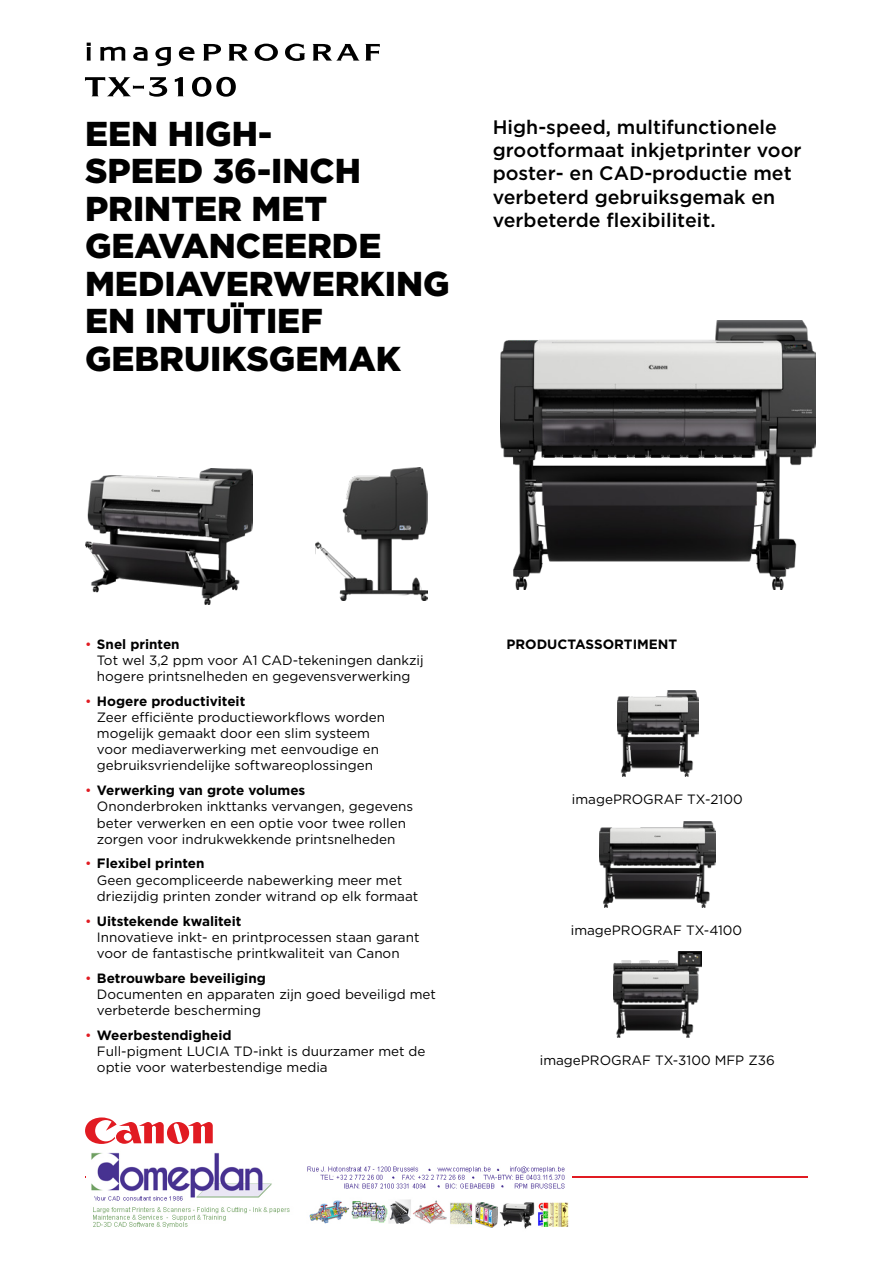
<style>
.page{position:relative;width:893px;height:1263px;background:#fff}
.page>*{position:absolute;margin:0;border:0;box-sizing:border-box;transform-origin:0 0}
.t1{font:900 34.5px/37.5px "Gotham";color:#000}
.t2{font:500 19.5px/23.4px "Gotham";color:#000}
.t3{font:13.5px/16.2px "Gotham";color:#000}
.t4{font:700 13.5px "Gotham";color:#000}
.s1{color:#e11b22}
.s2{font-weight:700}
</style>
<div class="page">
<svg style="left:85px;top:1117px;width:128px;height:27px"></svg>
<hr style="left:85px;top:1176px;width:723px;height:2px;background:#e11b22">
<svg style="left:203px;top:44px;width:18px;height:17px"></svg>
<svg style="left:228px;top:44px;width:20px;height:17px"></svg>
<svg style="left:255px;top:44px;width:23px;height:17px"></svg>
<svg style="left:285px;top:44px;width:21px;height:17px"></svg>
<svg style="left:312px;top:44px;width:68px;height:17px"></svg>
<svg style="left:87px;top:43px;width:4px;height:18px"></svg>
<svg style="left:100px;top:47px;width:25px;height:14px"></svg>
<svg style="left:133px;top:47px;width:15px;height:14px"></svg>
<svg style="left:155px;top:47px;width:16px;height:19px"></svg>
<svg style="left:179px;top:47px;width:16px;height:14px"></svg>
<svg style="left:85px;top:77px;width:82px;height:20px"></svg>
<svg style="left:175px;top:77px;width:9px;height:19px"></svg>
<svg style="left:192px;top:77px;width:44px;height:20px"></svg>
<img style="left:617px;top:690px;width:81px;height:87px">
<img style="left:500px;top:320px;width:315px;height:269px">
<img style="left:85px;top:468px;width:168px;height:137px">
<img style="left:600px;top:821px;width:116px;height:86px">
<img style="left:614px;top:951px;width:88px;height:87px">
<img style="left:315px;top:467px;width:113px;height:134px">
<img style="left:86px;top:1152px;width:485px;height:77px">
<h1 class="t1" style="left:85px;top:114px;width:366px">EEN HIGH-<br>SPEED 36-INCH<br>PRINTER MET<br>GEAVANCEERDE<br>MEDIAVERWERKING<br>EN INTUÏTIEF<br>GEBRUIKSGEMAK</h1>
<h2 class="t2" style="left:493px;top:115px;width:310px">High-speed, multifunctionele grootformaat inkjetprinter voor poster- en CAD-productie met verbeterd gebruiksgemak en verbeterde flexibiliteit.</h2>
<p class="t3" style="left:97px;top:635px;width:328px;text-indent:-12px"><span class="s1">•</span> <span class="s2">Snel printen<br></span>Tot wel 3,2 ppm voor A1 CAD-tekeningen dankzij hogere printsnelheden en gegevensverwerking</p>
<p class="t3" style="left:97px;top:692px;width:290px;text-indent:-12px"><span class="s1">•</span> <span class="s2">Hogere productiviteit<br></span>Zeer efficiënte productieworkflows worden mogelijk gemaakt door een slim systeem voor mediaverwerking met eenvoudige en gebruiksvriendelijke softwareoplossingen</p>
<p class="t3" style="left:97px;top:782px;width:318px;text-indent:-12px"><span class="s1">•</span> <span class="s2">Verwerking van grote volumes </span>Ononderbroken inkttanks vervangen, gegevens beter verwerken en een optie voor twee rollen zorgen voor indrukwekkende printsnelheden</p>
<p class="t3" style="left:97px;top:855px;width:323px;text-indent:-12px"><span class="s1">•</span> <span class="s2">Flexibel printen<br></span>Geen gecompliceerde nabewerking meer met driezijdig printen zonder witrand op elk formaat</p>
<p class="t3" style="left:97px;top:912px;width:324px;text-indent:-12px"><span class="s1">•</span> <span class="s2">Uitstekende kwaliteit<br></span>Innovatieve inkt- en printprocessen staan garant voor de fantastische printkwaliteit van Canon</p>
<p class="t3" style="left:97px;top:969px;width:341px;text-indent:-12px"><span class="s1">•</span> <span class="s2">Betrouwbare beveiliging<br></span>Documenten en apparaten zijn goed beveiligd met verbeterde bescherming</p>
<p class="t3" style="left:97px;top:1027px;width:330px;text-indent:-12px"><span class="s1">•</span> <span class="s2">Weerbestendigheid<br></span>Full-pigment LUCIA TD-inkt is duurzamer met de optie voor waterbestendige media</p>
<p class="t4" style="left:506px;top:635px;width:172px">PRODUCTASSORTIMENT</p>
<p class="t3" style="left:572px;top:791px;width:172px">imagePROGRAF TX-2100</p>
<p class="t3" style="left:571px;top:922px;width:173px">imagePROGRAF TX-4100</p>
<p class="t3" style="left:540px;top:1052px;width:236px">imagePROGRAF TX-3100 MFP Z36</p>
</div>
